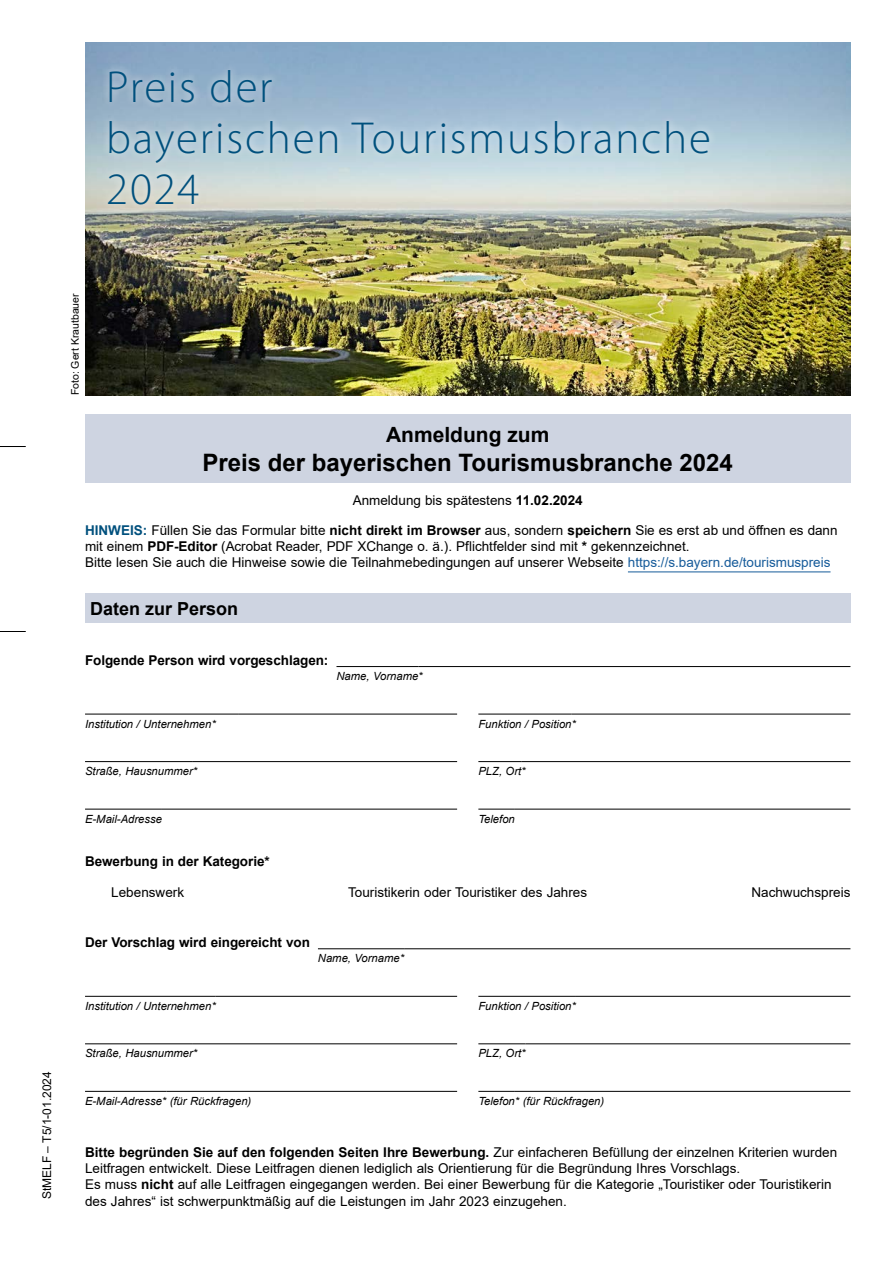
<style>
.page{position:relative;width:893px;height:1263px;background:#fff}
.page>*{position:absolute;margin:0;border:0;box-sizing:border-box;transform-origin:0 0}
.t1{font:300 45px/51px "Myriad Pro";letter-spacing:.04em;color:#00507d}
.Titel_grauer_Balken{font:700 24px "Arial";color:#000}
.Titel_grauer_Balken-2{font:700 21px "Arial";color:#000}
.H1_123{font:700 18px "Arial";color:#000}
.Fließtext{font:13.5px/16.2px "Arial";color:#000}
.Fließtext-2{font:700 13.5px "Arial";letter-spacing:-.005em;color:#000}
.t2{font:12px "Arial";color:#000}
.Fließtext-3{font:italic 11.25px "Arial";color:#000}
.t3{font:10.5px "Arial";color:#000}
.s1{font-weight:700}
.s2{font-weight:700;color:#00507d}
.s3{color:#165b9a}
</style>
<div class="page">
<svg style="left:0;top:446px;width:26px;height:1px"></svg>
<svg style="left:0;top:631px;width:26px;height:1px"></svg>
<div style="left:85px;top:415px;width:765px;height:68px;background:#ced4e1"></div>
<div style="left:85px;top:593px;width:765px;height:30px;background:#ced4e1"></div>
<hr style="left:336px;top:666px;width:82px;height:1px;background:#000">
<hr style="left:418px;top:666px;width:432px;height:1px;background:#000">
<hr style="left:85px;top:714px;width:153px;height:1px;background:#000">
<hr style="left:238px;top:714px;width:219px;height:1px;background:#000">
<hr style="left:478px;top:714px;width:94px;height:1px;background:#000">
<hr style="left:572px;top:714px;width:278px;height:1px;background:#000">
<hr style="left:85px;top:761px;width:108px;height:1px;background:#000">
<hr style="left:193px;top:761px;width:264px;height:1px;background:#000">
<hr style="left:478px;top:761px;width:43px;height:1px;background:#000">
<hr style="left:521px;top:761px;width:329px;height:1px;background:#000">
<hr style="left:85px;top:809px;width:77px;height:1px;background:#000">
<hr style="left:162px;top:809px;width:295px;height:1px;background:#000">
<hr style="left:478px;top:809px;width:37px;height:1px;background:#000">
<hr style="left:515px;top:809px;width:335px;height:1px;background:#000">
<hr style="left:318px;top:948px;width:86px;height:1px;background:#000">
<hr style="left:404px;top:948px;width:446px;height:1px;background:#000">
<hr style="left:85px;top:996px;width:131px;height:1px;background:#000">
<hr style="left:216px;top:996px;width:241px;height:1px;background:#000">
<hr style="left:478px;top:996px;width:98px;height:1px;background:#000">
<hr style="left:576px;top:996px;width:274px;height:1px;background:#000">
<hr style="left:85px;top:1043px;width:108px;height:1px;background:#000">
<hr style="left:193px;top:1043px;width:264px;height:1px;background:#000">
<hr style="left:478px;top:1043px;width:48px;height:1px;background:#000">
<hr style="left:526px;top:1043px;width:324px;height:1px;background:#000">
<hr style="left:85px;top:1091px;width:81px;height:1px;background:#000">
<hr style="left:166px;top:1091px;width:291px;height:1px;background:#000">
<hr style="left:478px;top:1091px;width:37px;height:1px;background:#000">
<hr style="left:515px;top:1091px;width:335px;height:1px;background:#000">
<hr style="left:628px;top:571px;width:202px;height:1px;background:#165b9a">
<img style="left:85px;top:43px;width:765px;height:352px">
<div style="left:101px;top:63px;width:616px;height:150px;background:#fff;opacity:.75"></div>
<h1 class="t1" style="left:106px;top:61px;width:606px">Preis der<br>bayerischen Tourismusbranche<br>2024</h1>
<p class="t2" style="left:39px;top:1199px;width:129px;rotate:-90deg">StMELF – T5/1-01.2024</p>
<p class="t3" style="left:68px;top:395px;width:104px;rotate:-90deg">Foto: Gert Krautbauer</p>
<p class="Titel_grauer_Balken-2" style="left:386px;top:420px;width:165px">Anmeldung zum</p>
<p class="Titel_grauer_Balken" style="left:202px;top:445px;width:532px">Preis der bayerischen Tourismusbranche 2024</p>
<p class="Fließtext" style="left:353px;top:492px;width:232px">Anmeldung bis spätestens <span class="s1">11.02.2024</span></p>
<p class="Fließtext" style="left:85px;top:522px;width:754px"><span class="s2">HINWEIS:</span> Füllen Sie das Formular bitte <span class="s1">nicht direkt im Browser</span> aus, sondern <span class="s1">speichern</span> Sie es erst ab und öffnen es dann mit einem <span class="s1">PDF-Editor</span> (Acrobat Reader, PDF XChange o. ä.). Pflichtfelder sind mit <span class="s1">*</span> gekennzeichnet.<br>Bitte lesen Sie auch die Hinweise sowie die Teilnahmebedingungen auf unserer Webseite <span class="s3">https://s.bayern.de/tourismuspreis</span></p>
<h1 class="H1_123" style="left:90px;top:596px;width:150px">Daten zur Person</h1>
<p class="Fließtext-2" style="left:85px;top:651px;width:245px">Folgende Person wird vorgeschlagen:</p>
<p class="Fließtext-3" style="left:336px;top:669px;width:88px">Name, Vorname*</p>
<p class="Fließtext-3" style="left:85px;top:716px;width:132px">Institution / Unternehmen*</p>
<p class="Fließtext-3" style="left:478px;top:716px;width:99px">Funktion / Position*</p>
<p class="Fließtext-3" style="left:85px;top:764px;width:114px">Straße, Hausnummer*</p>
<p class="Fließtext-3" style="left:478px;top:764px;width:49px">PLZ, Ort*</p>
<p class="Fließtext-3" style="left:85px;top:811px;width:78px">E-Mail-Adresse</p>
<p class="Fließtext-3" style="left:478px;top:811px;width:38px">Telefon</p>
<p class="Fließtext-2" style="left:85px;top:852px;width:186px">Bewerbung in der Kategorie*</p>
<p class="Fließtext" style="left:111px;top:884px;width:74px">Lebenswerk</p>
<p class="Fließtext" style="left:348px;top:884px;width:241px">Touristikerin oder Touristiker des Jahres</p>
<p class="Fließtext" style="left:751px;top:884px;width:101px">Nachwuchspreis</p>
<p class="Fließtext-2" style="left:85px;top:933px;width:226px">Der Vorschlag wird eingereicht von</p>
<p class="Fließtext-3" style="left:318px;top:951px;width:88px">Name, Vorname*</p>
<p class="Fließtext-3" style="left:85px;top:998px;width:132px">Institution / Unternehmen*</p>
<p class="Fließtext-3" style="left:478px;top:998px;width:99px">Funktion / Position*</p>
<p class="Fließtext-3" style="left:85px;top:1046px;width:114px">Straße, Hausnummer*</p>
<p class="Fließtext-3" style="left:478px;top:1046px;width:49px">PLZ, Ort*</p>
<p class="Fließtext-3" style="left:85px;top:1093px;width:168px">E-Mail-Adresse* (für Rückfragen)</p>
<p class="Fließtext-3" style="left:478px;top:1093px;width:127px">Telefon* (für Rückfragen)</p>
<p class="Fließtext" style="left:85px;top:1144px;width:754px"><span class="s1">Bitte begründen Sie auf den folgenden Seiten Ihre Bewerbung.</span> Zur einfacheren Befüllung der einzelnen Kriterien wurden Leitfragen entwickelt. Diese Leitfragen dienen lediglich als Orientierung für die Begründung Ihres Vorschlags.<br>Es muss <span class="s1">nicht</span> auf alle Leitfragen eingegangen werden. Bei einer Bewerbung für die Kategorie „Touristiker oder Touristikerin des Jahres“ ist schwerpunktmäßig auf die Leistungen im Jahr 2023 einzugehen.</p>
</div>
